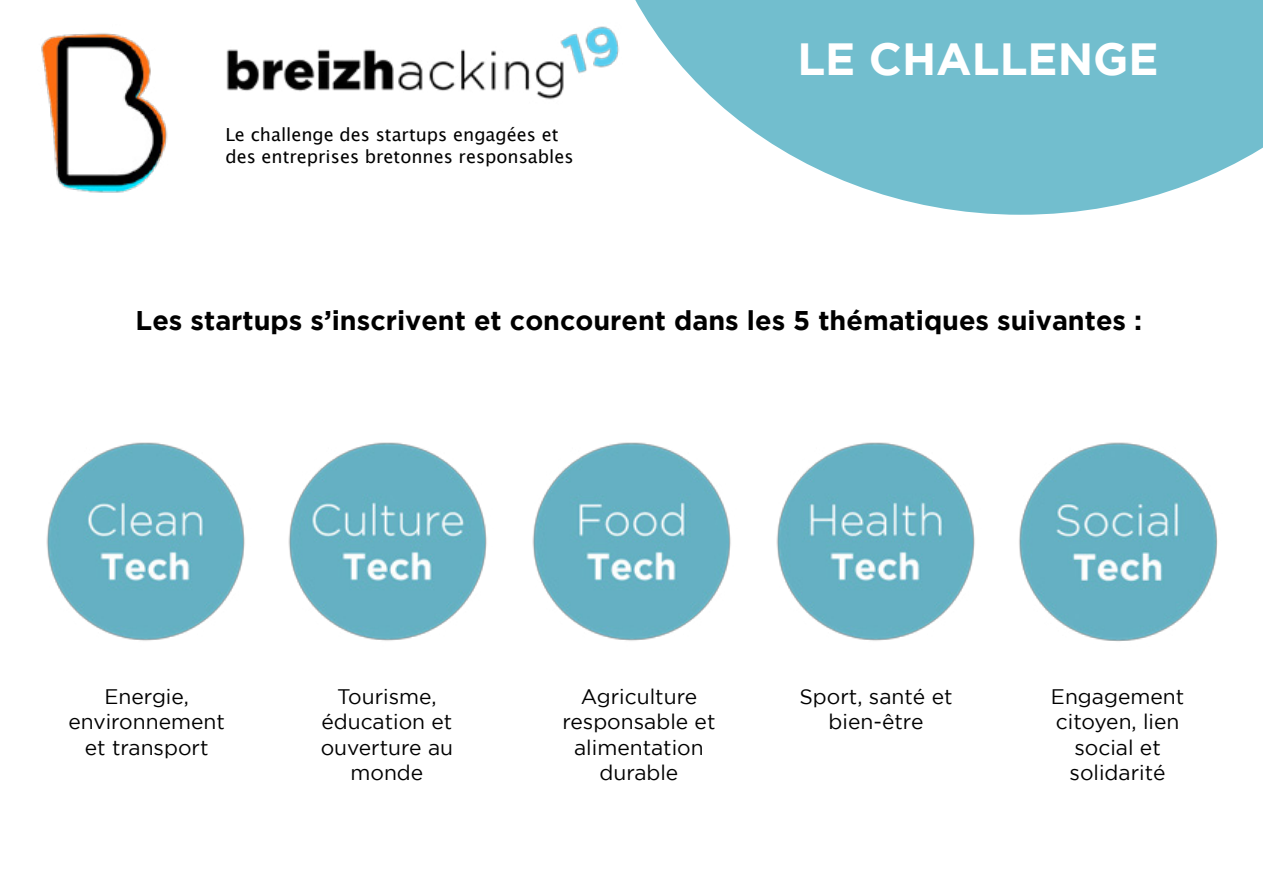
<style>
.page{position:relative;width:1263px;height:893px;background:#fff}
.page>*{position:absolute;margin:0;border:0;box-sizing:border-box;transform-origin:0 0}
.t1{font:700 45px "Gotham";color:#fff}
.t2{font:700 27px "Gotham";color:#000}
.t3{font:21px/25.2px "Gotham";color:#000;text-align:center}
.t4{font:18px/21.6px "Lucida Grande";color:#000}
</style>
<div class="page">
<svg style="left:636px;top:0;width:627px;height:215px;fill:#72bece"></svg>
<img style="left:41px;top:33px;width:127px;height:160px">
<img style="left:226px;top:0;width:410px;height:100px">
<img style="left:46px;top:442px;width:196px;height:199px">
<img style="left:242px;top:442px;width:244px;height:199px">
<img style="left:486px;top:442px;width:244px;height:199px">
<img style="left:730px;top:442px;width:242px;height:199px">
<img style="left:972px;top:442px;width:246px;height:199px">
<p class="t4" style="left:225px;top:124px;width:350px">Le challenge des startups engagées et des entreprises bretonnes responsables</p>
<h1 class="t1" style="left:797px;top:33px;width:363px">LE CHALLENGE</h1>
<p class="t2" style="left:136px;top:305px;width:1008px">Les startups s’inscrivent et concourent dans les 5 thématiques suivantes :</p>
<p class="t3" style="left:68px;top:684px;width:158px">Energie, environnement et transport</p>
<p class="t3" style="left:321px;top:684px;width:134px">Tourisme, éducation et ouverture au monde</p>
<p class="t3" style="left:562px;top:684px;width:155px">Agriculture responsable et alimentation durable</p>
<p class="t3" style="left:799px;top:684px;width:155px">Sport, santé et bien-être</p>
<p class="t3" style="left:1051px;top:684px;width:135px">Engagement citoyen, lien social et solidarité</p>
</div>
